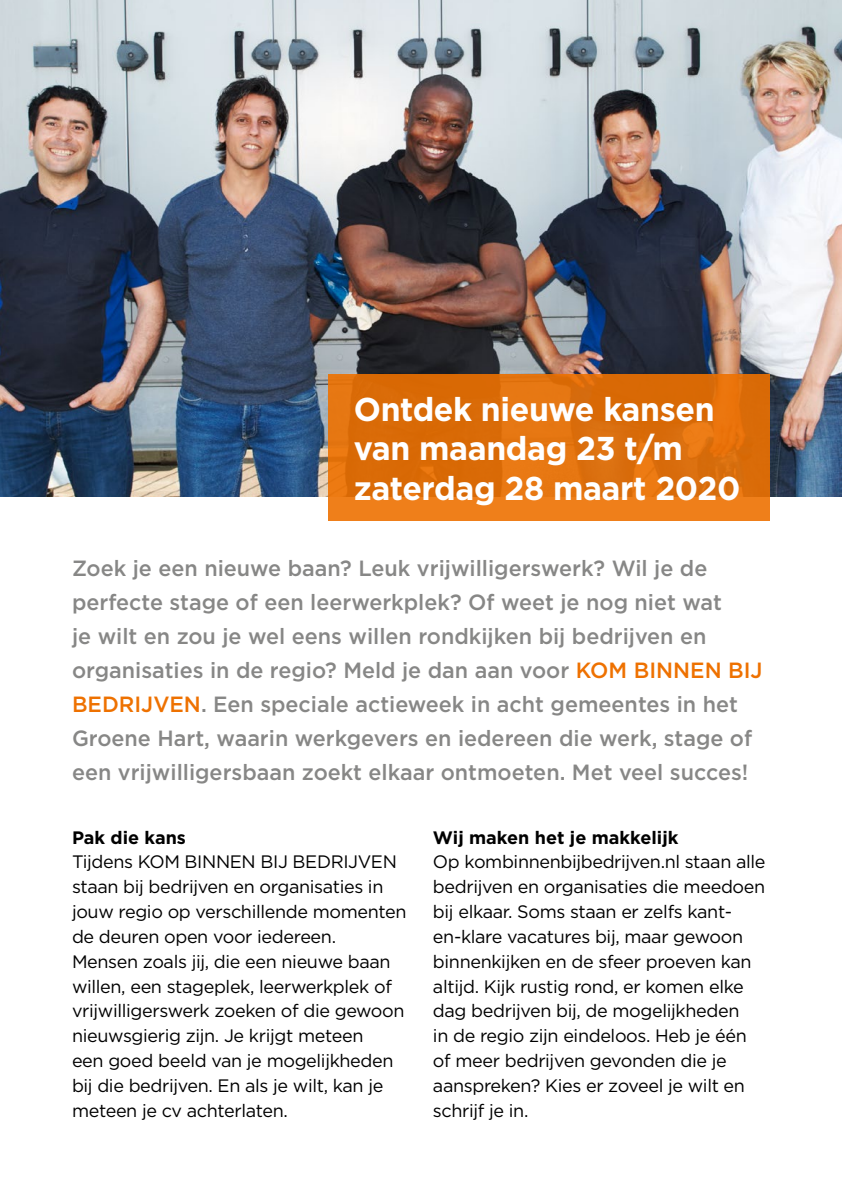
<style>
.page{position:relative;width:842px;height:1191px;background:#fff}
.page>*{position:absolute;margin:0;border:0;box-sizing:border-box;transform-origin:0 0}
.t1{font:700 33px/39.6px "Gotham";letter-spacing:-.01em;color:#fff}
.t2{font:500 22px/34px "Gotham";color:#878786}
.t3{font:18px/24.8px "Gotham";letter-spacing:-.02em;color:#000}
.t4{font:700 18px "Gotham";color:#000}
.s1{color:#ee7100}
</style>
<div class="page">
<img style="left:0;top:0;width:842px;height:496px">
<svg style="left:329px;top:374px;width:441px;height:147px;background:#e0710c"></svg>
<hr style="left:841px;top:868px;width:1px;height:323px;background:#afca05">
<h1 class="t1" style="left:354px;top:388px;width:388px">Ontdek nieuwe kansen van maandag 23 t/m zaterdag 28 maart 2020</h1>
<p class="t2" style="left:72px;top:551px;width:692px">Zoek je een nieuwe baan? Leuk vrijwilligerswerk? Wil je de perfecte stage of een leerwerkplek? Of weet je nog niet wat<br>je wilt en zou je wel eens willen rondkijken bij bedrijven en organisaties in de regio? Meld je dan aan voor <span class="s1">KOM BINNEN BIJ BEDRIJVEN</span>. Een speciale actieweek in acht gemeentes in het Groene Hart, waarin werkgevers en iedereen die werk, stage of een vrijwilligersbaan zoekt elkaar ontmoeten. Met veel succes!</p>
<p class="t4" style="left:72px;top:827px;width:115px">Pak die kans</p>
<p class="t3" style="left:72px;top:849px;width:336px">Tijdens KOM BINNEN BIJ BEDRIJVEN staan bij bedrijven en organisaties in jouw regio op verschillende momenten de deuren open voor iedereen.<br>Mensen zoals jij, die een nieuwe baan willen, een stageplek, leerwerkplek of vrijwilligerswerk zoeken of die gewoon nieuwsgierig zijn. Je krijgt meteen<br>een goed beeld van je mogelijkheden bij die bedrijven. En als je wilt, kan je meteen je cv achterlaten.</p>
<p class="t4" style="left:433px;top:827px;width:247px">Wij maken het je makkelijk</p>
<p class="t3" style="left:433px;top:849px;width:334px">Op kombinnenbijbedrijven.nl staan alle bedrijven en organisaties die meedoen bij elkaar. Soms staan er zelfs kant&shy;en-klare vacatures bij, maar gewoon binnenkijken en de sfeer proeven kan altijd. Kijk rustig rond, er komen elke dag bedrijven bij, de mogelijkheden<br>in de regio zijn eindeloos. Heb je één of meer bedrijven gevonden die je aanspreken? Kies er zoveel je wilt en schrijf je in.</p>
</div>
